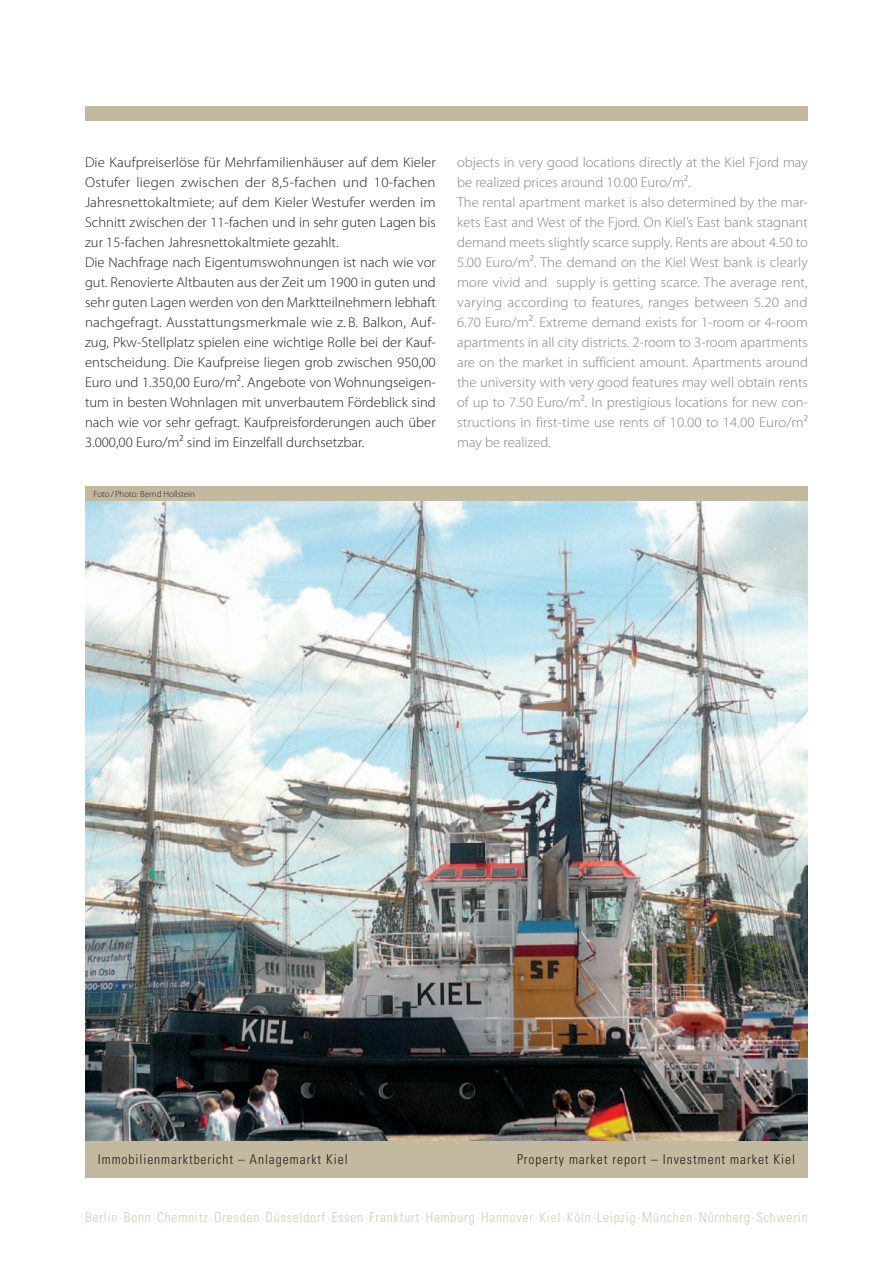
<style>
.page{position:relative;width:893px;height:1263px;background:#fff}
.page>*{position:absolute;margin:0;border:0;box-sizing:border-box;transform-origin:0 0}
.t1{font:300 14.25px/20px "Myriad Pro";color:#231f20}
.t2{font:300 14.25px/20px "Myriad Pro";color:#808285}
.t3{font:300 condensed 13.5px "Univers LT Std";letter-spacing:.06em;color:#d1cbb7}
.t4{font:300 condensed 13.5px "Univers LT Std";letter-spacing:.07em;color:#231f20}
.t5{font:300 9px "Myriad Pro";color:#231f20}
</style>
<div class="page">
<img style="left:85px;top:501px;width:723px;height:641px">
<div style="left:85px;top:1142px;width:723px;height:36px;background:#c3b99f"></div>
<div style="left:85px;top:486px;width:723px;height:15px;background:#c3b99f"></div>
<div style="left:85px;top:106px;width:723px;height:14px;background:#c3b99f"></div>
<p class="t1" style="left:85px;top:152px;width:352px">Die Kaufpreiserlöse für Mehrfamilienhäuser auf dem Kieler Ostufer liegen zwischen der 8,5-fachen und 10-fachen Jahresnettokaltmiete; auf dem Kieler Westufer werden im Schnitt zwischen der 11-fachen und in sehr guten Lagen bis zur 15-fachen Jahresnettokaltmiete gezahlt.<br>Die Nachfrage nach Eigentumswohnungen ist nach wie vor gut. Renovierte Altbauten aus der Zeit um 1900 in guten und sehr guten Lagen werden von den Marktteilnehmern lebhaft nachgefragt. Ausstattungsmerkmale wie z. B. Balkon, Auf&shy;zug, Pkw-Stellplatz spielen eine wichtige Rolle bei der Kauf&shy;entscheidung. Die Kaufpreise liegen grob zwischen 950,00<br>Euro und 1.350,00 Euro/m². Angebote von Wohnungseigen&shy;tum in besten Wohnlagen mit unverbautem Fördeblick sind nach wie vor sehr gefragt. Kaufpreisforderungen auch über 3.000,00 Euro/m² sind im Einzelfall durchsetzbar.</p>
<p class="t5" style="left:94px;top:489px;width:103px">Foto/Photo: Bernd Hollstein</p>
<p class="t2" style="left:457px;top:152px;width:352px">objects in very good locations directly at the Kiel Fjord may be realized prices around 10.00 Euro/m².<br>The rental apartment market is also determined by the mar&shy;kets East and West of the Fjord. On Kiel’s East bank stagnant demand meets slightly scarce supply. Rents are about 4.50 to 5.00 Euro/m². The demand on the Kiel West bank is clearly more vivid and supply is getting scarce. The average rent, varying according to features, ranges between 5.20 and 6.70 Euro/m². Extreme demand exists for 1-room or 4-room apartments in all city districts. 2-room to 3-room apartments are on the market in sufficient amount. Apartments around the university with very good features may well obtain rents of up to 7.50 Euro/m². In prestigious locations for new con&shy;structions in first-time use rents of 10.00 to 14.00 Euro/m² may be realized.</p>
<p class="t4" style="left:98px;top:1151px;width:251px">Immobilienmarktbericht – Anlagemarkt Kiel</p>
<p class="t4" style="left:517px;top:1151px;width:280px">Property market report – Investment market Kiel</p>
<p class="t3" style="left:85px;top:1209px;width:724px">Berlin · Bonn · Chemnitz · Dresden · Düsseldorf · Essen · Frankfurt · Hamburg · Hannover · Kiel · Köln · Leipzig · München · Nürnberg · Schwerin</p>
</div>
